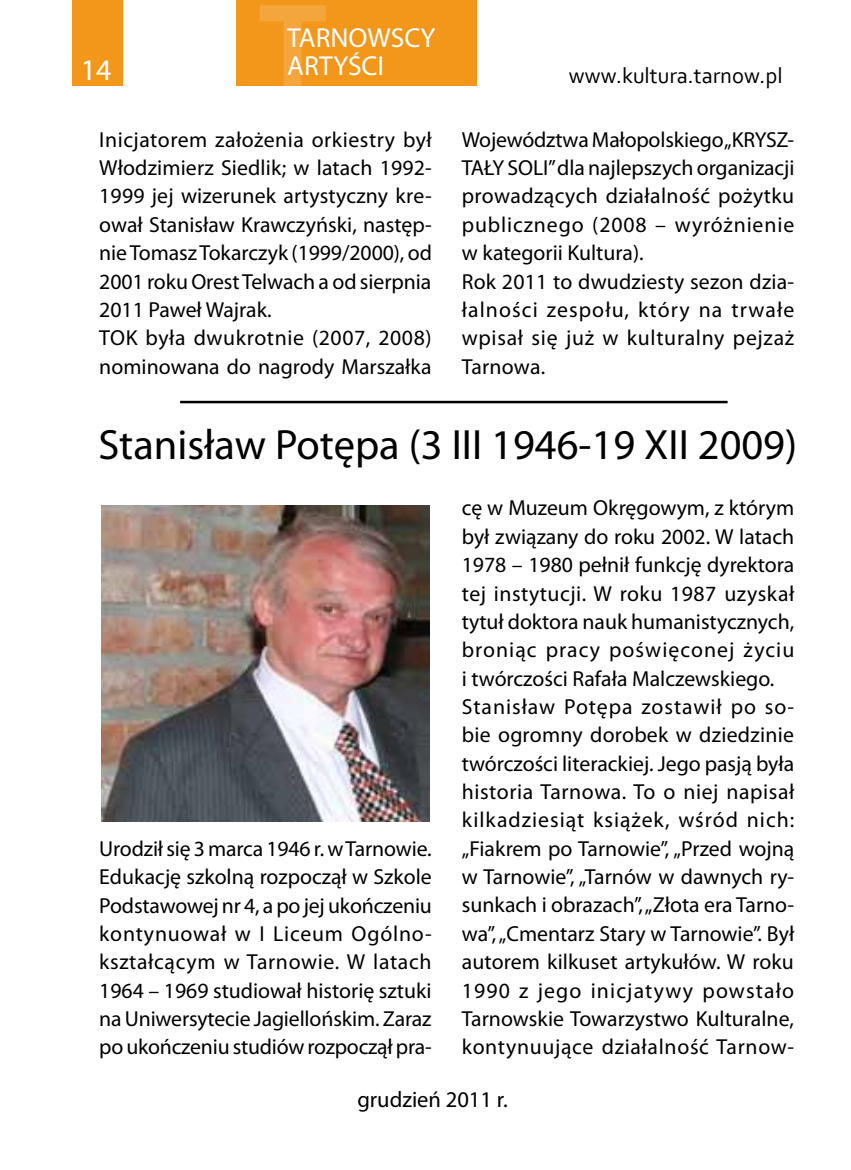
<style>
.page{position:relative;width:851px;height:1170px;background:#fff}
.page>*{position:absolute;margin:0;border:0;box-sizing:border-box;transform-origin:0 0}
.t1{font:42.5px "Myriad Pro";color:#000}
.t2{font:30px "Myriad Pro";color:#fff}
.t3{font:27.5px/27.5px "Myriad Pro";color:#fff}
.t4{font:22.5px "Corbel";color:#000}
.t5{font:22.5px "Myriad Pro";color:#000}
.t6{font:21.75px/28.2px "Myriad Pro";letter-spacing:.005em;color:#000}
</style>
<div class="page">
<div style="left:72px;top:0;width:51px;height:85px;background:#f3971b"></div>
<div style="left:236px;top:0;width:240px;height:85px;background:#f3971b"></div>
<svg style="left:257px;top:5px;width:174px;height:81px"></svg>
<hr style="left:180px;top:401px;width:547px;height:2px;background:#000">
<img style="left:101px;top:505px;width:328px;height:316px">
<p class="t3" style="left:287px;top:24px;width:150px">TARNOWSCY<br>ARTYŚCI</p>
<h2 class="t2" style="left:81px;top:51px;width:32px">14</h2>
<p class="t4" style="left:568px;top:62px;width:215px">www.kultura.tarnow.pl</p>
<p class="t6" style="left:99px;top:125px;width:334px">Inicjatorem założenia orkiestry był Włodzimierz Siedlik; w latach 1992- 1999 jej wizerunek artystyczny kre&shy;ował Stanisław Krawczyński, następ&shy;nie Tomasz Tokarczyk (1999/2000), od 2001 roku Orest Telwach a od sierpnia 2011 Paweł Wajrak.<br>TOK była dwukrotnie (2007, 2008) nominowana do nagrody Marszałka</p>
<p class="t6" style="left:461px;top:125px;width:334px">Województwa Małopolskiego „KRYSZ-<br>TAŁY SOLI” dla najlepszych organizacji prowadzących działalność pożytku publicznego (2008 – wyróżnienie w kategorii Kultura).<br>Rok 2011 to dwudziesty sezon dzia&shy;łalności zespołu, który na trwałe wpisał się już w kulturalny pejzaż<br>Tarnowa.</p>
<h1 class="t1" style="left:98px;top:418px;width:700px">Stanisław Potępa (3 III 1946-19 XII 2009)</h1>
<p class="t6" style="left:99px;top:834px;width:334px;text-align:justify">Urodził się 3 marca 1946 r. w Tarnowie.<br>Edukację szkolną rozpoczął w Szkole Podstawowej nr 4, a po jej ukończeniu kontynuował w I Liceum Ogólno&shy;kształcącym w Tarnowie. W latach 1964 – 1969 studiował historię sztuki na Uniwersytecie Jagiellońskim. Zaraz po ukończeniu studiów rozpoczął pra-</p>
<p class="t6" style="left:461px;top:493px;width:334px">cę w Muzeum Okręgowym, z którym był związany do roku 2002. W latach 1978 – 1980 pełnił funkcję dyrektora tej instytucji. W roku 1987 uzyskał tytuł doktora nauk humanistycznych, broniąc pracy poświęconej życiu i twórczości Rafała Malczewskiego.<br>Stanisław Potępa zostawił po so&shy;bie ogromny dorobek w dziedzinie twórczości literackiej. Jego pasją była historia Tarnowa. To o niej napisał kilkadziesiąt książek, wśród nich: „Fiakrem po Tarnowie”, „Przed wojną w Tarnowie”, „Tarnów w dawnych ry&shy;sunkach i obrazach”, „Złota era Tarno&shy;wa”, „Cmentarz Stary w Tarnowie”. Był autorem kilkuset artykułów. W roku 1990 z jego inicjatywy powstało Tarnowskie Towarzystwo Kulturalne, kontynuujące działalność Tarnow-</p>
<p class="t5" style="left:357px;top:1085px;width:152px">grudzień 2011 r.</p>
</div>
